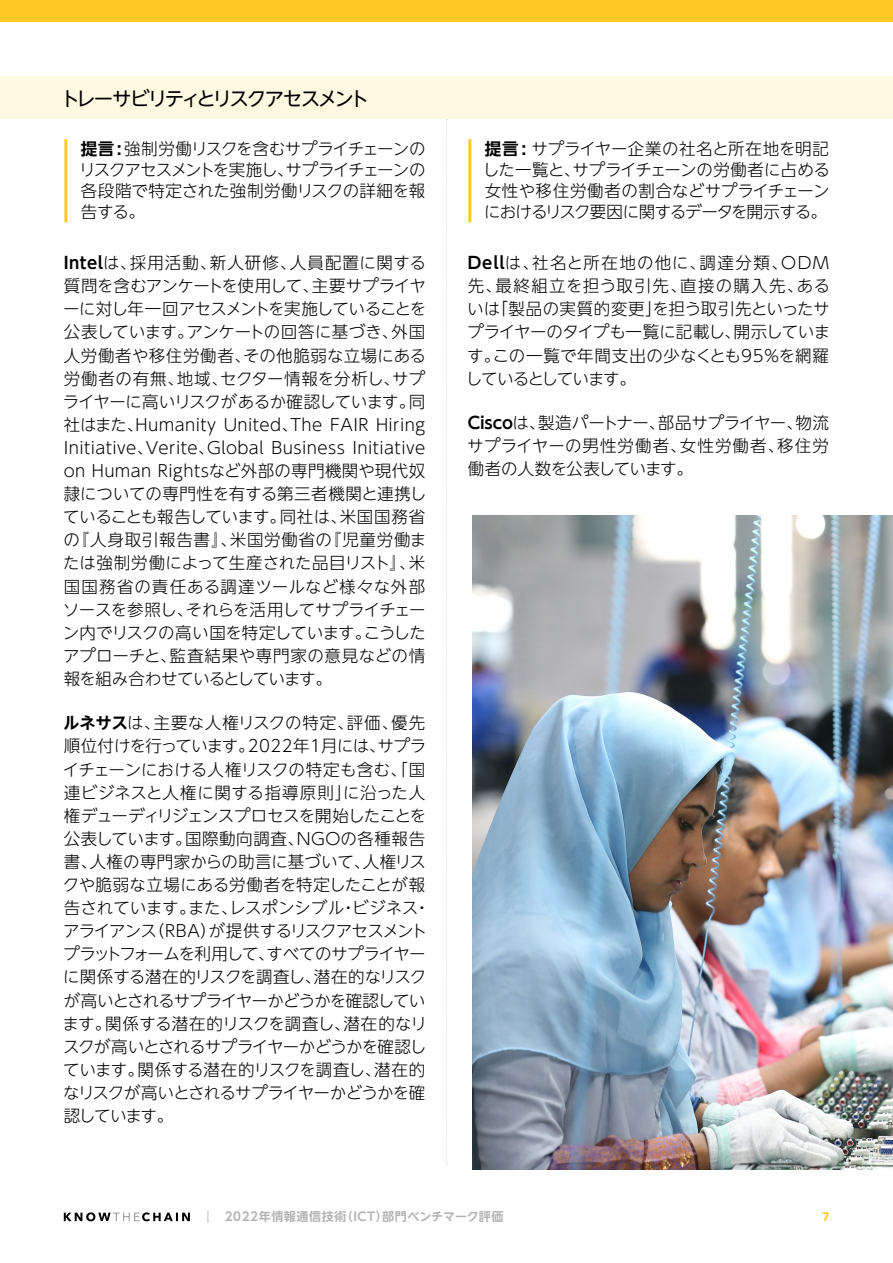
<style>
.page{position:relative;width:893px;height:1263px;background:#fff}
.page>*{position:absolute;margin:0;border:0;box-sizing:border-box;transform-origin:0 0}
.t1{font:19.5px "UD Shin Go NT Pro";letter-spacing:-.12em;color:#000}
.表テキストメイン{font:300 16.5px/23.1px "UD Shin Go NT Pro";letter-spacing:-.025em;color:#000;text-align:justify}
.表テキスト_ライン{font:300 16.5px/21px "UD Shin Go NT Pro";letter-spacing:-.03em;color:#000;text-align:justify}
.t2{font:700 12px "UD Shin Go NT Pro De";letter-spacing:.05em;color:#b3b3b3}
.t3{font:700 12px "Open Sans";color:#fec827}
.s1{font-family:"UD Shin Go NT Pro De";font-weight:700}
.s2{font-family:"Open Sans";font-weight:400}
</style>
<div class="page">
<div style="left:0;top:77px;width:893px;height:42px;background:#fff9e1"></div>
<svg style="left:446px;top:119px;width:1px;height:1046px"></svg>
<hr style="left:64px;top:139px;width:3px;height:83px;background:#fec827">
<hr style="left:468px;top:139px;width:3px;height:83px;background:#fec827">
<img style="left:472px;top:516px;width:421px;height:653px">
<div style="left:0;top:0;width:893px;height:21px;background:#fec827"></div>
<svg style="left:64px;top:1212px;width:126px;height:9px"></svg>
<p class="t1" style="left:60px;top:83px;width:311px">トレーサビリティとリスクアセスメント</p>
<p class="表テキスト_ライン" style="left:79px;top:138px;width:348px"><span class="s1">提言:</span>強制労働リスクを含むサプライチェーンのリスクアセスメントを実施し、サプライチェーンの各段階で特定された強制労働リスクの詳細を報告する。</p>
<p class="表テキストメイン" style="left:63px;top:251px;width:365px"><span class="s1">Intel</span>は、採用活動、新人研修、人員配置に関する質問を含むアンケートを使用して、主要サプライヤーに対し年一回アセスメントを実施していることを公表しています。アンケートの回答に基づき、外国人労働者や移住労働者、その他脆弱な立場にある労働者の有無、地域、セクター情報を分析し、サプライヤーに高いリスクがあるか確認しています。同社はまた、Humanity United、The FAIR Hiring Initiative、Verite、Global Business Initiative on Human Rightsなど外部の専門機関や現代奴隷についての専門性を有する第三者機関と連携していることも報告しています。同社は、米国国務省の『人身取引報告書』、米国労働省の『児童労働または強制労働によって生産された品目リスト』、米国国務省の責任ある調達ツールなど様々な外部ソースを参照し、それらを活用してサプライチェーン内でリスクの高い国を特定しています。こうしたアプローチと、監査結果や専門家の意見などの情報を組み合わせているとしています。</p>
<p class="表テキストメイン" style="left:62px;top:711px;width:369px;text-align:left"><span class="s1">ルネサス</span>は、主要な人権リスクの特定、評価、優先順位付けを行っています。2022年1月には、サプライチェーンにおける人権リスクの特定も含む、「国連ビジネスと人権に関する指導原則」に沿った人権デューディリジェンスプロセスを開始したことを公表しています。国際動向調査、NGOの各種報告書、人権の専門家からの助言に基づいて、人権リスクや脆弱な立場にある労働者を特定したことが報告されています。また、レスポンシブル・ビジネス・アライアンス（RBA）が提供するリスクアセスメントプラットフォームを利用して、すべてのサプライヤーに関係する潜在的リスクを調査し、潜在的なリスクが高いとされるサプライヤーかどうかを確認しています。関係する潜在的リスクを調査し、潜在的なリスクが高いとされるサプライヤーかどうかを確認しています。関係する潜在的リスクを調査し、潜在的なリスクが高いとされるサプライヤーかどうかを確認しています。</p>
<p class="表テキスト_ライン" style="left:483px;top:138px;width:348px"><span class="s1">提言:</span> サプライヤー企業の社名と所在地を明記した一覧と、サプライチェーンの労働者に占める女性や移住労働者の割合などサプライチェーンにおけるリスク要因に関するデータを開示する。</p>
<p class="表テキストメイン" style="left:466px;top:251px;width:366px"><span class="s1">Dell</span>は、社名と所在地の他に、調達分類、ODM先、最終組立を担う取引先、直接の購入先、あるいは「製品の実質的変更」を担う取引先といったサプライヤーのタイプも一覧に記載し、開示しています。この一覧で年間支出の少なくとも95％を網羅しているとしています。</p>
<p class="表テキストメイン" style="left:467px;top:411px;width:363px"><span class="s1">Cisco</span>は、製造パートナー、部品サプライヤー、物流サプライヤーの男性労働者、女性労働者、移住労働者の人数を公表しています。</p>
<p class="t2" style="left:205px;top:1207px;width:300px"><span class="s2">|</span> 2022年情報通信技術（ICT）部門ベンチマーク評価</p>
<p class="t3" style="left:822px;top:1208px;width:8px">7</p>
</div>
